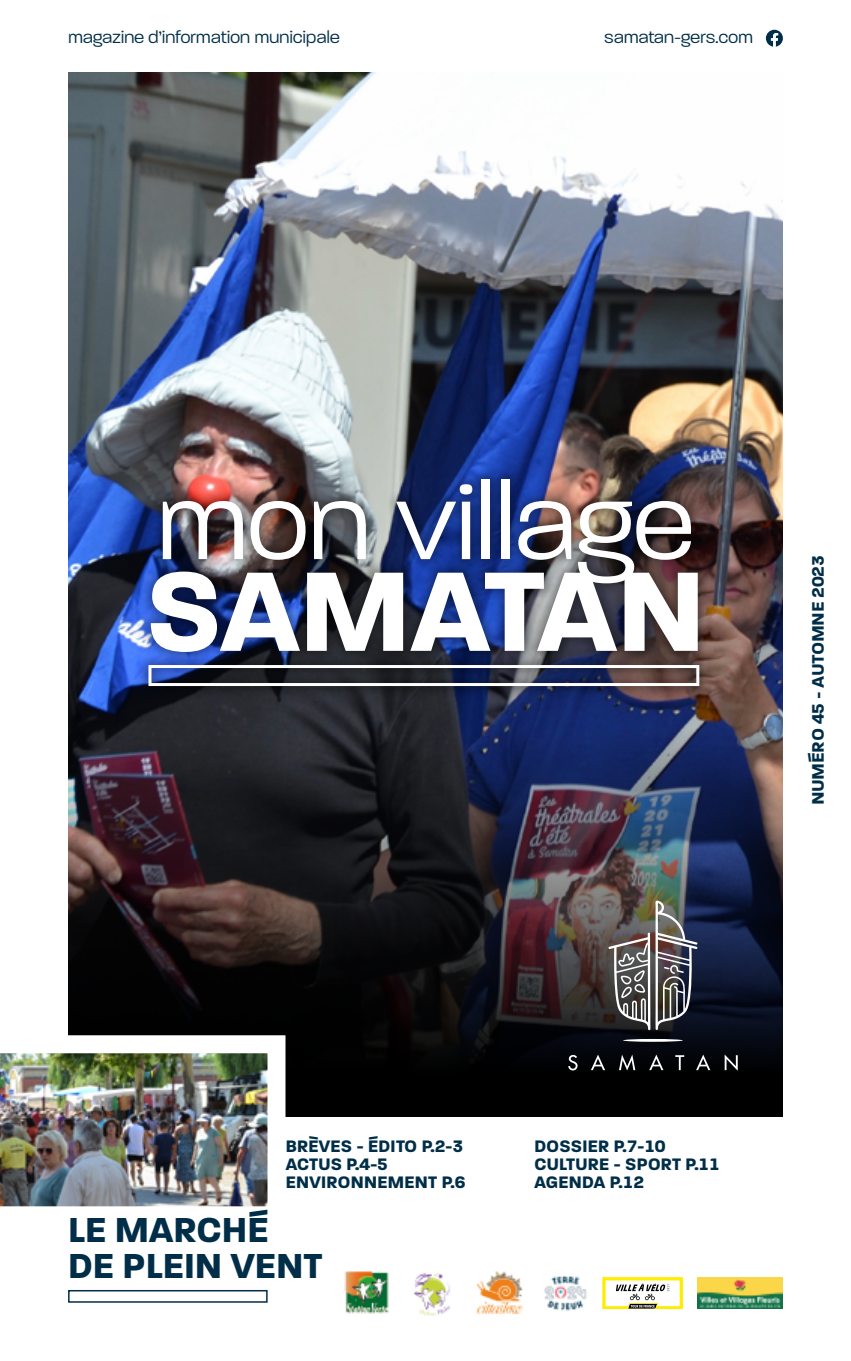
<style>
.page{position:relative;width:851px;height:1361px;background:#fff}
.page>*{position:absolute;margin:0;border:0;box-sizing:border-box;transform-origin:0 0}
.t1{font:700 122.1px "Paralucent";letter-spacing:-.01em;color:#fff}
.t2{font:300 112.2px "Paralucent";color:#fff}
.t3{font:700 37.5px/36px "Paralucent";color:#002e48}
.t4{font:700 18px/18px "Paralucent Text";letter-spacing:-.02em;color:#002e48}
.t5{font:18px "Paralucent Text";letter-spacing:-.02em;color:#002e48}
</style>
<div class="page">
<img style="left:68px;top:72px;width:714px;height:1044px">
<img style="left:0;top:1035px;width:285px;height:172px">
<div style="left:68px;top:1290px;width:199px;height:12px;border:2px solid #002e48"></div>
<svg style="left:568px;top:1055px;width:9px;height:15px"></svg>
<svg style="left:590px;top:1054px;width:15px;height:16px"></svg>
<svg style="left:619px;top:1054px;width:16px;height:16px"></svg>
<svg style="left:649px;top:1054px;width:14px;height:16px"></svg>
<svg style="left:675px;top:1055px;width:9px;height:15px"></svg>
<svg style="left:696px;top:1054px;width:14px;height:16px"></svg>
<svg style="left:724px;top:1054px;width:13px;height:16px"></svg>
<hr style="left:623px;top:1039px;width:59px;height:3px;background:#fff;border-radius:50%">
<img style="left:607px;top:900px;width:91px;height:130px">
<svg style="left:765px;top:30px;width:17px;height:17px"></svg>
<img style="left:413px;top:1273px;width:37px;height:42px">
<img style="left:344px;top:1271px;width:45px;height:43px">
<img style="left:476px;top:1271px;width:46px;height:42px">
<img style="left:544px;top:1275px;width:43px;height:36px">
<svg style="left:602px;top:1277px;width:80px;height:31px"></svg>
<img style="left:697px;top:1277px;width:85px;height:31px">
<div style="left:135px;top:467px;width:576px;height:231px;background:#000;opacity:.4"></div>
<div style="left:148px;top:665px;width:551px;height:21px;border:3px solid #fff"></div>
<p class="t5" style="left:68px;top:26px;width:273px">magazine d’information municipale</p>
<p class="t5" style="left:604px;top:26px;width:150px">samatan-gers.com</p>
<h2 class="t2" style="left:157px;top:459px;width:538px">mon village</h2>
<h1 class="t1" style="left:145px;top:538px;width:561px">SAMATAN</h1>
<p class="t4" style="left:808px;top:805px;width:251px;rotate:-90deg">NUMÉRO 45 - AUTOMNE 2023</p>
<p class="t4" style="left:285px;top:1137px;width:181px">BRÈVES - ÉDITO P.2-3<br>ACTUS P.4-5<br>ENVIRONNEMENT P.6</p>
<p class="t4" style="left:534px;top:1137px;width:187px">DOSSIER P.7-10<br>CULTURE - SPORT P.11<br>AGENDA P.12</p>
<h3 class="t3" style="left:68px;top:1212px;width:256px">LE MARCHÉ<br>DE PLEIN VENT</h3>
</div>
